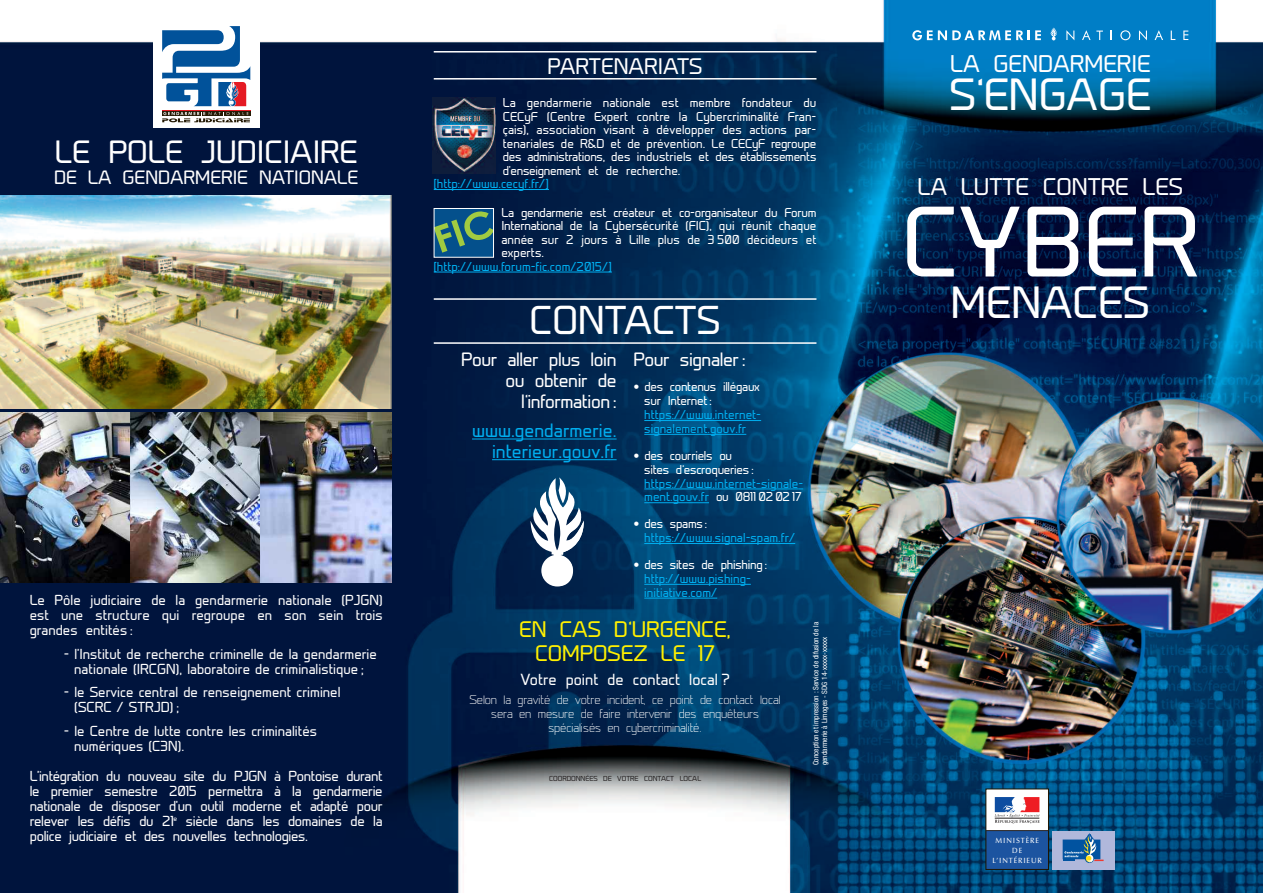
<style>
.page{position:relative;width:1263px;height:893px;background:#fff}
.page>*{position:absolute;margin:0;border:0;box-sizing:border-box;transform-origin:0 0}
.t1{font:93px "Prime";color:#fff}
.t2{font:42px "Prime";color:#fff}
.t3{font:37.5px "Prime";color:#fff}
.t4{font:30px "Prime";color:#fff}
.t5{font:22.5px "Prime";color:#fff}
.t6{font:21px/24.2px "Prime";color:#fff101;text-align:center}
.t7{font:21px "Prime";color:#fff}
.t8{font:18px/20.7px "Prime";letter-spacing:-.025em;color:#fff;text-align:right}
.t9{font:18px/20.7px "Prime";color:#00aeef;text-align:right}
.t10{font:18px "Prime";color:#fff}
.t11{font:15px "Prime";color:#fff}
.t12{font:13.5px/15px "Prime";color:#fff;text-align:justify}
.t13{font:12px/13.5px "Prime";letter-spacing:-.025em;color:#fff;text-align:justify}
.t14{font:12px/13.8px "Prime";color:#00aeef}
.t15{font:300 12px/13.8px "Prime";letter-spacing:-.015em;color:#fff;text-align:center}
.t16{font:condensed 7.5px/8.7px "Helvetica Neue LT Std";color:#fff}
.t17{font:500 7.5px/9.8px "Optima LT Std";letter-spacing:.12em;color:#fff;text-align:center;scale:.95 1}
.t18{font:6.75px "Prime";color:#231f20}
.s1{font-family:"Helvetica Neue LT Std"}
.s2{color:#fff}
.s3{font-family:"Helvetica Neue LT Std";color:#fff}
</style>
<div class="page">
<img style="left:0;top:0;width:1263px;height:893px">
<img style="left:0;top:196px;width:391px;height:212px">
<img style="left:0;top:412px;width:130px;height:171px">
<img style="left:130px;top:412px;width:131px;height:171px">
<img style="left:261px;top:412px;width:130px;height:171px">
<svg style="left:912px;top:30px;width:20px;height:10px"></svg>
<svg style="left:938px;top:30px;width:103px;height:10px"></svg>
<svg style="left:1066px;top:30px;width:8px;height:10px"></svg>
<svg style="left:1082px;top:30px;width:8px;height:10px"></svg>
<svg style="left:1096px;top:31px;width:7px;height:9px"></svg>
<svg style="left:1120px;top:30px;width:10px;height:10px"></svg>
<svg style="left:1139px;top:30px;width:8px;height:10px"></svg>
<svg style="left:1154px;top:30px;width:9px;height:10px"></svg>
<svg style="left:1171px;top:31px;width:4px;height:9px"></svg>
<svg style="left:1183px;top:31px;width:5px;height:9px"></svg>
<svg style="left:1050px;top:28px;width:7px;height:12px"></svg>
<div style="left:1052px;top:830px;width:63px;height:39px;background:#b0b8db"></div>
<div style="left:986px;top:789px;width:62px;height:41px;background:#fff"></div>
<svg style="left:1039px;top:797px;width:1px;height:16px"></svg>
<svg style="left:994px;top:797px;width:45px;height:26px"></svg>
<div style="left:986px;top:830px;width:62px;height:39px;background:#1c54a0"></div>
<hr style="left:986px;top:830px;width:62px;height:1px;background:#231f20">
<svg style="left:1063px;top:833px;width:40px;height:30px"></svg>
<div style="left:153px;top:21px;width:106px;height:107px;background:#fff"></div>
<div style="left:162px;top:111px;width:88px;height:5px;background:#251a05"></div>
<svg style="left:162px;top:112px;width:88px;height:10px"></svg>
<hr style="left:162px;top:110px;width:88px;height:1px;background:#e51a23">
<svg style="left:162px;top:26px;width:88px;height:80px"></svg>
<hr style="left:434px;top:189px;width:115px;height:1px;background:#00aeef">
<hr style="left:434px;top:272px;width:178px;height:1px;background:#00aeef">
<hr style="left:434px;top:298px;width:382px;height:2px;background:#fff">
<hr style="left:434px;top:342px;width:382px;height:2px;background:#fff">
<hr style="left:434px;top:51px;width:382px;height:2px;background:#fff">
<hr style="left:434px;top:78px;width:382px;height:2px;background:#fff">
<hr style="left:644px;top:420px;width:117px;height:1px;background:#00aeef">
<hr style="left:644px;top:434px;width:102px;height:1px;background:#00aeef">
<hr style="left:644px;top:489px;width:154px;height:1px;background:#00aeef">
<hr style="left:644px;top:502px;width:65px;height:1px;background:#00aeef">
<hr style="left:644px;top:543px;width:151px;height:1px;background:#00aeef">
<hr style="left:644px;top:584px;width:107px;height:1px;background:#00aeef">
<hr style="left:644px;top:598px;width:73px;height:1px;background:#00aeef">
<hr style="left:472px;top:439px;width:145px;height:1px;background:#00aeef">
<hr style="left:492px;top:459px;width:125px;height:1px;background:#00aeef">
<img style="left:432px;top:98px;width:63px;height:76px">
<div style="left:434px;top:209px;width:59px;height:48px;background:#04508c"></div>
<svg style="left:436px;top:211px;width:56px;height:42px"></svg>
<div style="left:434px;top:208px;width:60px;height:50px;border:1px solid #fff"></div>
<svg style="left:530px;top:477px;width:54px;height:109px"></svg>
<h3 class="t4" style="left:55px;top:140px;width:304px">LE POLE JUDICIAIRE</h3>
<h3 class="t10" style="left:54px;top:170px;width:306px">DE LA GENDARMERIE NATIONALE</h3>
<p class="t12" style="left:30px;top:594px;width:354px">Le Pôle judiciaire de la gendarmerie nationale (PJGN) est une structure qui regroupe en son sein trois grandes entités :</p>
<p class="t12" style="left:64px;top:648px;width:315px;text-align:center">- l'Institut de recherche criminelle de la gendarmerie nationale (IRCGN), laboratoire de criminalistique ;</p>
<p class="t12" style="left:74px;top:686px;width:268px;text-indent:-10px">- le Service central de renseignement criminel (SCRC / STRJD) ;</p>
<p class="t12" style="left:74px;top:725px;width:244px;text-indent:-10px">- le Centre de lutte contre les criminalités numériques (C3N).</p>
<p class="t12" style="left:30px;top:770px;width:354px">L'intégration du nouveau site du PJGN à Pontoise durant le premier semestre 2015 permettra à la gendarmerie nationale de disposer d'un outil moderne et adapté pour relever les défis du 21<sup>e</sup> siècle dans les domaines de la police judiciaire et des nouvelles technologies.</p>
<h3 class="t7" style="left:548px;top:58px;width:157px">PARTENARIATS</h3>
<p class="t13" style="left:503px;top:97px;width:315px">La gendarmerie nationale est membre fondateur du CECyF (Centre Expert contre la Cybercriminalité Fran&shy;çais), association visant à développer des actions par&shy;tenariales de R&amp;D et de prévention. Le CECyF regroupe des administrations, des industriels et des établissements d'enseignement et de recherche.</p>
<p class="t14" style="left:434px;top:178px;width:117px">[http://www.cecyf.fr/]</p>
<p class="t13" style="left:501px;top:207px;width:317px">La gendarmerie est créateur et co-organisateur du Forum International de la Cybersécurité (FIC), qui réunit chaque année sur 2 jours à Lille plus de 3 500 décideurs et experts.</p>
<p class="t14" style="left:434px;top:261px;width:180px">[http://www.forum-fic.com/2015/]</p>
<h3 class="t3" style="left:530px;top:306px;width:192px">CONTACTS</h3>
<h3 class="t8" style="left:461px;top:352px;width:157px">Pour aller plus loin ou obtenir de l’information :</h3>
<h3 class="t9" style="left:472px;top:422px;width:146px">www.gendarmerie. interieur.gouv.fr</h3>
<h3 class="t8" style="left:634px;top:352px;width:113px">Pour signaler :</h3>
<p class="t13" style="left:644px;top:381px;width:117px;line-height:14.2px;text-indent:-11px"><span class="s1">•</span> des contenus illégaux sur Internet :</p>
<p class="t14" style="left:644px;top:409px;width:118px">https://www.internet&shy;signalement.gouv.fr</p>
<p class="t13" style="left:644px;top:449px;width:111px;line-height:14.2px;text-indent:-11px"><span class="s1">•</span> des courriels ou sites d’escroqueries :</p>
<p class="t14" style="left:644px;top:478px;width:160px">https://www.internet-signale&shy;ment.gouv.fr <span class="s2">ou 0811 02 02 17</span></p>
<p class="t14" style="left:644px;top:518px;width:152px;line-height:14.2px;text-indent:-11px"><span class="s3">•</span> <span class="s2">des spams : </span>https://www.signal-spam.fr/</p>
<p class="t14" style="left:644px;top:559px;width:124px;text-indent:-11px"><span class="s3">•</span> <span class="s2">des sites de phishing : </span>http://www.pishing&shy;initiative.com/</p>
<h3 class="t6" style="left:519px;top:619px;width:213px">EN CAS D’URGENCE,<br>COMPOSEZ LE 17</h3>
<p class="t11" style="left:521px;top:673px;width:211px">Votre point de contact local ?</p>
<p class="t15" style="left:469px;top:694px;width:313px">Selon la gravité de votre incident, ce point de contact local sera en mesure de faire intervenir des enquêteurs spécialisés en cybercriminalité.</p>
<p class="t18" style="left:549px;top:776px;width:154px">COORDONNÉES DE VOTRE CONTACT LOCAL</p>
<p class="t16" style="left:812px;top:765px;width:145px;rotate:-90deg">Conception et impression : Service de difusion de la gendarmerie à Limoges - SDG 14-xxxxx-xxxxx</p>
<h3 class="t5" style="left:950px;top:55px;width:202px">LA GENDARMERIE</h3>
<h2 class="t2" style="left:949px;top:78px;width:203px">S’ENGAGE</h2>
<h3 class="t5" style="left:917px;top:179px;width:267px">LA LUTTE CONTRE LES</h3>
<h1 class="t1" style="left:902px;top:207px;width:299px">CYBER</h1>
<h2 class="t2" style="left:951px;top:287px;width:200px">MENACES</h2>
<p class="t17" style="left:992px;top:837px;width:53px">MINISTÈRE<br>DE<br>L’INTÉRIEUR</p>
</div>
